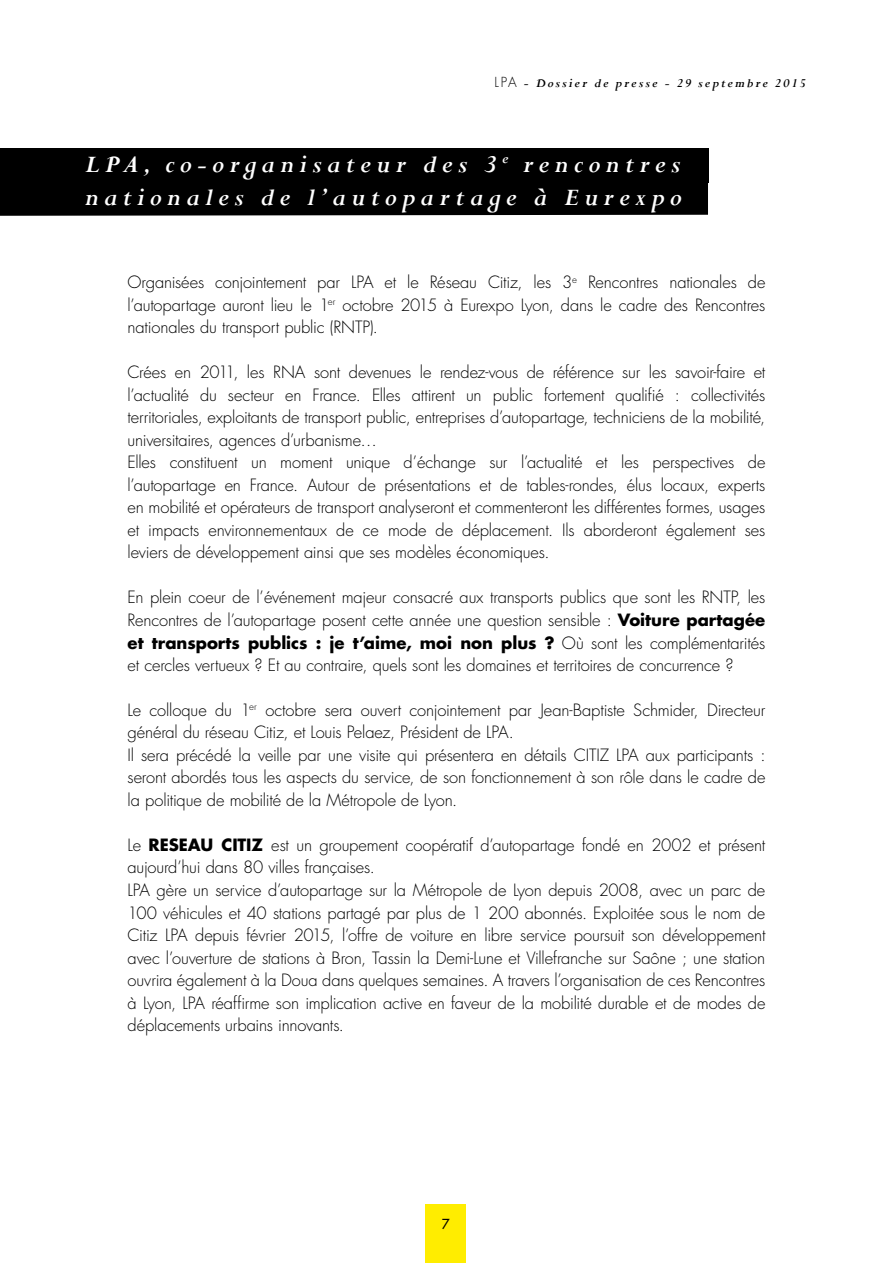
<style>
.page{position:relative;width:893px;height:1263px;background:#fff}
.page>*{position:absolute;margin:0;border:0;box-sizing:border-box;transform-origin:0 0}
.t1{font:italic 700 27px/33.5px "Perpetua";letter-spacing:.2em;color:#fff}
.t2{font:300 16.5px/22.5px "Futura";letter-spacing:-.01em;color:#000}
.t3{font:italic 700 13.5px "Perpetua";letter-spacing:.15em;color:#000}
.t4{font:13.5px "Futura";color:#000}
.s1{font-family:"Futura";font-weight:300;font-style:normal}
.s2{font-weight:700}
</style>
<div class="page">
<div style="left:425px;top:1205px;width:41px;height:58px;background:#ffed00"></div>
<div style="left:0;top:149px;width:708px;height:34px;background:#000"></div>
<div style="left:0;top:183px;width:708px;height:33px;background:#000"></div>
<p class="t3" style="left:494px;top:75px;width:313px"><span class="s1">LPA</span> - Dossier de presse - 29 septembre 2015</p>
<h1 class="t1" style="left:85px;top:147px;width:598px">LPA, co-organisateur des 3 <sup>e</sup> rencontres nationales de l’autopartage à Eurexpo</h1>
<p class="t2" style="left:128px;top:271px;width:639px;text-align:justify">Organisées conjointement par LPA et le Réseau Citiz, les 3<sup>e</sup> Rencontres nationales de l’autopartage auront lieu le 1<sup>er</sup> octobre 2015 à Eurexpo Lyon, dans le cadre des Rencontres nationales du transport public (RNTP).</p>
<p class="t2" style="left:128px;top:361px;width:639px">Crées en 2011, les RNA sont devenues le rendez-vous de référence sur les savoir-faire et l’actualité du secteur en France. Elles attirent un public fortement qualifié : collectivités territoriales, exploitants de transport public, entreprises d’autopartage, techniciens de la mobilité, universitaires, agences d’urbanisme…<br>Elles constituent un moment unique d’échange sur l’actualité et les perspectives de l’autopartage en France. Autour de présentations et de tables-rondes, élus locaux, experts en mobilité et opérateurs de transport analyseront et commenteront les différentes formes, usages et impacts environnementaux de ce mode de déplacement. Ils aborderont également ses leviers de développement ainsi que ses modèles économiques.</p>
<p class="t2" style="left:128px;top:586px;width:639px;text-align:justify">En plein coeur de l’événement majeur consacré aux transports publics que sont les RNTP, les Rencontres de l’autopartage posent cette année une question sensible : <span class="s2">Voiture partagée et transports publics : je t’aime, moi non plus ?</span> Où sont les complémentarités et cercles vertueux ? Et au contraire, quels sont les domaines et territoires de concurrence ?</p>
<p class="t2" style="left:128px;top:699px;width:639px">Le colloque du 1<sup>er</sup> octobre sera ouvert conjointement par Jean-Baptiste Schmider, Directeur général du réseau Citiz, et Louis Pelaez, Président de LPA.<br>Il sera précédé la veille par une visite qui présentera en détails CITIZ LPA aux participants : seront abordés tous les aspects du service, de son fonctionnement à son rôle dans le cadre de la politique de mobilité de la Métropole de Lyon.</p>
<p class="t2" style="left:128px;top:834px;width:639px">Le <span class="s2">RESEAU CITIZ</span> est un groupement coopératif d’autopartage fondé en 2002 et présent aujourd’hui dans 80 villes françaises.<br>LPA gère un service d’autopartage sur la Métropole de Lyon depuis 2008, avec un parc de 100 véhicules et 40 stations partagé par plus de 1 200 abonnés. Exploitée sous le nom de Citiz LPA depuis février 2015, l’offre de voiture en libre service poursuit son développement avec l’ouverture de stations à Bron, Tassin la Demi-Lune et Villefranche sur Saône ; une station ouvrira également à la Doua dans quelques semaines. A travers l’organisation de ces Rencontres à Lyon, LPA réaffirme son implication active en faveur de la mobilité durable et de modes de déplacements urbains innovants.</p>
<p class="t4" style="left:442px;top:1216px;width:9px">7</p>
</div>
